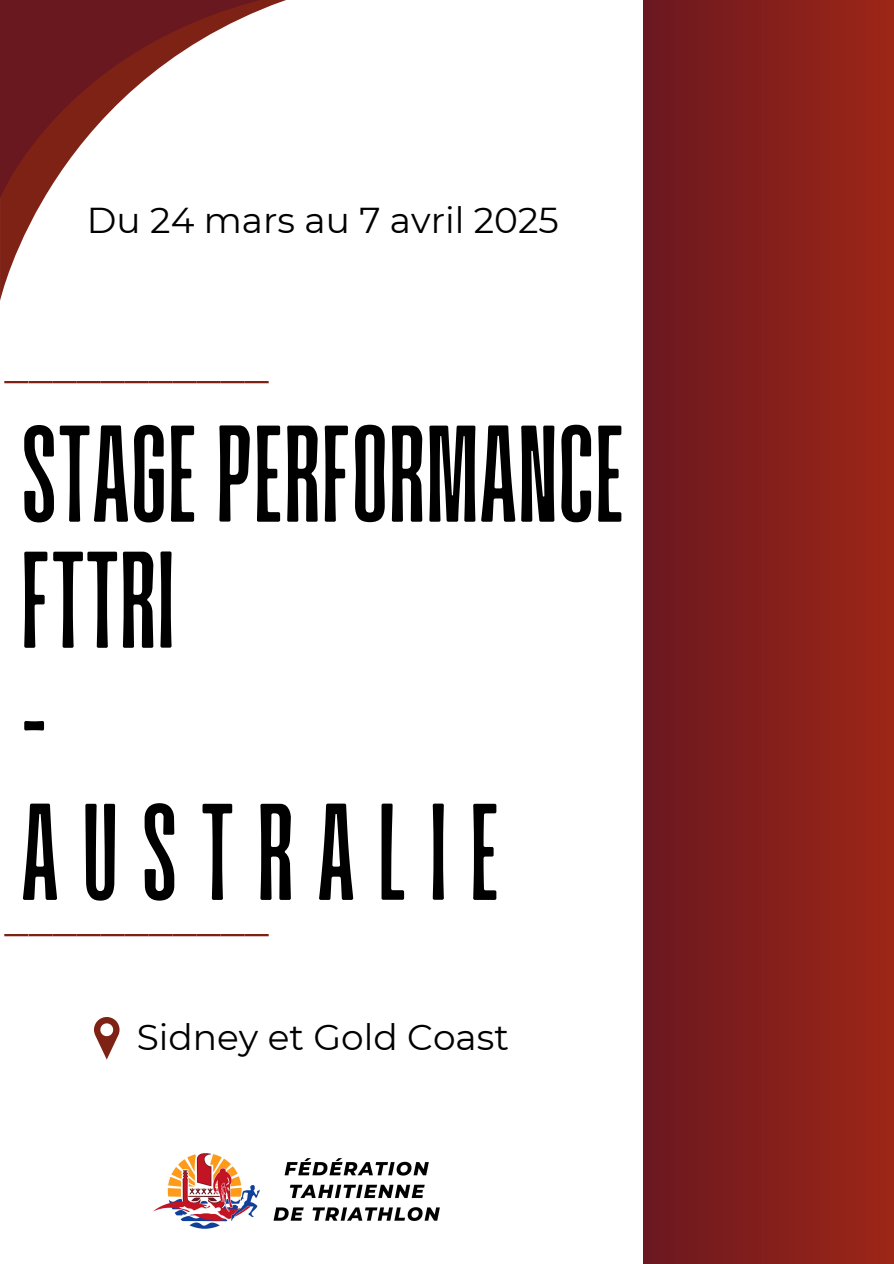
<style>
.page{position:relative;width:894px;height:1264px;background:#fff}
.page>*{position:absolute;margin:0;border:0;box-sizing:border-box;transform-origin:0 0}
.t1{font:145.35px/126px "Paalalabas Display Condens BETA";color:#000}
.t2{font:48px "Montserrat";color:#7f2216}
.t3{font:35.85px "Montserrat";color:#000}
</style>
<div class="page">
<div style="left:643px;top:0;width:250px;height:1263px;background:linear-gradient(to right,#6a1820,#9d2617)"></div>
<svg style="left:94px;top:1017px;width:25px;height:42px"></svg>
<svg style="left:0;top:198px;width:44px;height:102px"></svg>
<svg style="left:0;top:0;width:286px;height:198px"></svg>
<img style="left:153px;top:1153px;width:287px;height:75px">
<p class="t3" style="left:87px;top:198px;width:473px">Du 24 mars au 7 avril 2025</p>
<p class="t2" style="left:5px;top:334px;width:265px">___________</p>
<p class="t1" style="left:21px;top:418px;width:605px">STAGE PERFORMANCE<br>FTTRI<br>-<br>AUSTRALIE</p>
<p class="t2" style="left:5px;top:887px;width:265px">___________</p>
<h1 class="t3" style="left:137px;top:1015px;width:373px">Sidney et Gold Coast</h1>
</div>
